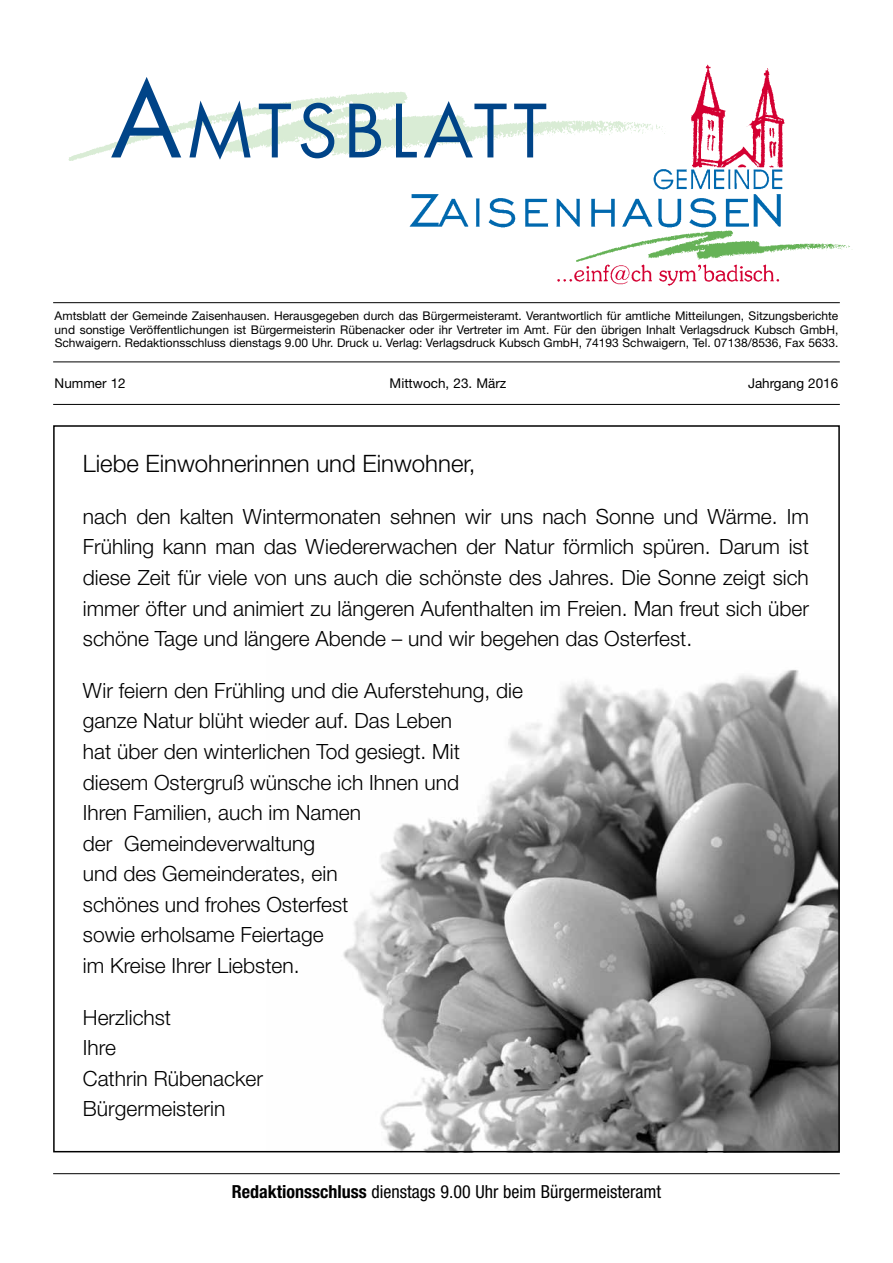
<style>
.page{position:relative;width:893px;height:1263px;background:#fff}
.page>*{position:absolute;margin:0;border:0;box-sizing:border-box;transform-origin:0 0}
.t1{font:71.4px "Futura";letter-spacing:.085em;color:#048}
.t2{font:300 24px "Helvetica Neue LT Std";color:#000}
.t3{font:300 21px/30.6px "Helvetica Neue LT Std";color:#000}
.t4{font:condensed 18px "Helvetica Neue LT Std";color:#000}
.t5{font:13.5px "Helvetica Neue LT Std";color:#000}
.t6{font:12px/13.5px "Helvetica Neue LT Std";color:#000;text-align:justify}
.s1{font-size:102px}
.s2{font-weight:700}
</style>
<div class="page">
<hr style="left:53px;top:404px;width:787px;height:1px;background:#000">
<hr style="left:53px;top:361px;width:787px;height:1px;background:#000">
<hr style="left:53px;top:1173px;width:787px;height:1px;background:#000">
<hr style="left:53px;top:302px;width:787px;height:1px;background:#000">
<img style="left:343px;top:669px;width:494px;height:480px">
<img style="left:409px;top:64px;width:444px;height:221px">
<img style="left:68px;top:64px;width:600px;height:125px">
<h1 class="t1" style="left:111px;top:86px;width:438px"><span class="s1">A</span>mtsblAtt</h1>
<p class="t6" style="left:55px;top:309px;width:785px">Amts-blatt der -Gemeinde Zaisen-hausen. Her-aus-gegeben durch das Bürgermeister-amt. Ver-ant-wort-lich für -amtliche Mit-teilungen, Sit-zungs-berichte und son-stige Ver-öffent-lichungen ist -Bürgermeisterin Rübenacker oder ihr Ver-treter im Amt. Für den -übrigen -Inhalt -Verlagsdruck -Kubsch GmbH, -Schwaigern. Redak-tions-schluss dienstags 9.00 Uhr. Druck u. -Verlag: Ver-lags-druck Kubsch GmbH, 74193 -Schwaigern, Tel. 07138/8536, Fax 5633.</p>
<p class="t5" style="left:55px;top:375px;width:73px">-Nummer 12</p>
<p class="t5" style="left:390px;top:375px;width:118px">Mittwoch, 23. März</p>
<p class="t5" style="left:748px;top:375px;width:92px">Jahr-gang 2016</p>
<p class="t2" style="left:83px;top:449px;width:394px">Liebe Einwohnerinnen und Einwohner,</p>
<p class="t3" style="left:83px;top:501px;width:727px;text-align:justify">nach den kalten Wintermonaten sehnen wir uns nach Sonne und Wärme. Im Frühling kann man das Wiedererwachen der Natur förmlich spüren. Darum ist diese Zeit für viele von uns auch die schönste des Jahres. Die Sonne zeigt sich immer öfter und animiert zu längeren Aufenthalten im Freien. Man freut sich über schöne Tage und längere Abende – und wir begehen das Osterfest.</p>
<p class="t3" style="left:83px;top:675px;width:442px">Wir feiern den Frühling und die Auferstehung, die ganze Natur blüht wieder auf. Das Leben<br>hat über den winterlichen Tod gesiegt. Mit diesem Ostergruß wünsche ich Ihnen und<br>Ihren Familien, auch im Namen<br>der Gemeindeverwaltung<br>und des Gemeinderates, ein<br>schönes und frohes Osterfest<br>sowie erholsame Feiertage<br>im Kreise Ihrer Liebsten.</p>
<p class="t3" style="left:83px;top:1001px;width:182px">Herzlichst<br>Ihre<br>Cathrin Rübenacker<br>Bürgermeisterin</p>
<p class="t4" style="left:232px;top:1181px;width:431px"><span class="s2">Redak-tions-schluss</span> dienstags 9.00 Uhr beim Bürgermeisteramt</p>
</div>
